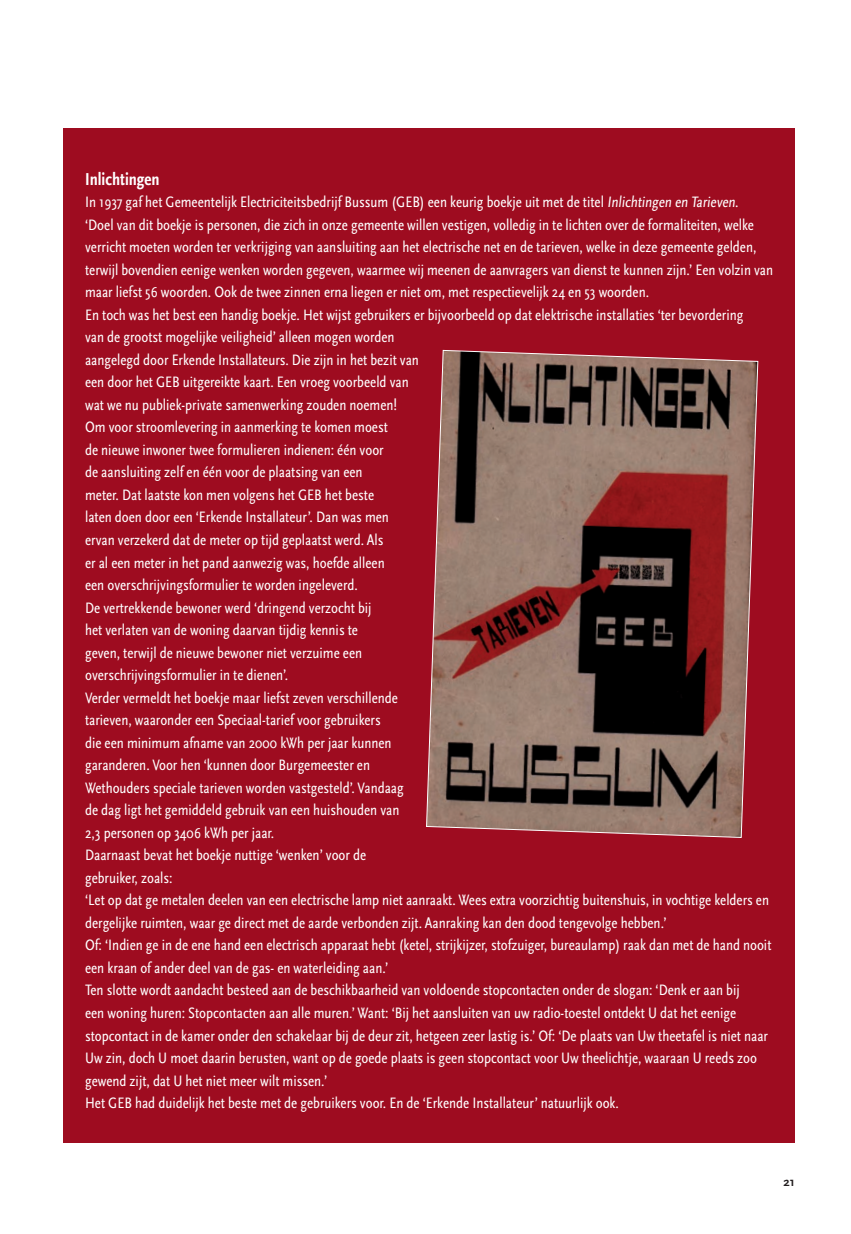
<style>
.page{position:relative;width:851px;height:1234px;background:#fff}
.page>*{position:absolute;margin:0;border:0;box-sizing:border-box;transform-origin:0 0}
.t1{font:700 condensed 18px "Scala Sans Pro";color:#fff}
.t2{font:condensed 15.75px/22.5px "Scala Sans Pro";color:#fff}
.t3{font:700 12.75px "Scala Sans Pro";color:#231f20}
</style>
<div class="page">
<div style="left:64px;top:128px;width:730px;height:1013px;background:#9e0c20"></div>
<svg style="left:426px;top:349px;width:332px;height:489px"></svg>
<p class="t1" style="left:85px;top:168px;width:76px">Inlichtingen</p>
<p class="t2" style="left:85px;top:191px;width:689px">In 1937 gaf het Gemeentelijk Electriciteitsbedrijf Bussum (GEB) een keurig boekje uit met de titel Inlichtingen en Tarieven.<br>‘Doel van dit boekje is personen, die zich in onze gemeente willen vestigen, volledig in te lichten over de formaliteiten, welke verricht moeten worden ter verkrijging van aansluiting aan het electrische net en de tarieven, welke in deze gemeente gelden, terwijl bovendien eenige wenken worden gegeven, waarmee wij meenen de aanvragers van dienst te kunnen zijn.’ Een volzin van maar liefst 56 woorden. Ook de twee zinnen erna liegen er niet om, met respectievelijk 24 en 53 woorden.<br>En toch was het best een handig boekje. Het wijst gebruikers er bijvoorbeeld op dat elektrische installaties ‘ter bevordering<br>van de grootst mogelijke veiligheid’ alleen mogen worden<br>aangelegd door Erkende Installateurs. Die zijn in het bezit van<br>een door het GEB uitgereikte kaart. Een vroeg voorbeeld van<br>wat we nu publiek-private samenwerking zouden noemen!<br>Om voor stroomlevering in aanmerking te komen moest<br>de nieuwe inwoner twee formulieren indienen: één voor<br>de aansluiting zelf en één voor de plaatsing van een<br>meter. Dat laatste kon men volgens het GEB het beste<br>laten doen door een ‘Erkende Installateur’. Dan was men<br>ervan verzekerd dat de meter op tijd geplaatst werd. Als<br>er al een meter in het pand aanwezig was, hoefde alleen<br>een overschrijvingsformulier te worden ingeleverd.<br>De vertrekkende bewoner werd ‘dringend verzocht bij<br>het verlaten van de woning daarvan tijdig kennis te<br>geven, terwijl de nieuwe bewoner niet verzuime een<br>overschrijvingsformulier in te dienen’.<br>Verder vermeldt het boekje maar liefst zeven verschillende<br>tarieven, waaronder een Speciaal-tarief voor gebruikers<br>die een minimum afname van 2000 kWh per jaar kunnen<br>garanderen. Voor hen ‘kunnen door Burgemeester en<br>Wethouders speciale tarieven worden vastgesteld’. Vandaag<br>de dag ligt het gemiddeld gebruik van een huishouden van<br>2,3 personen op 3406 kWh per jaar.<br>Daarnaast bevat het boekje nuttige ‘wenken’ voor de<br>gebruiker, zoals:<br>‘Let op dat ge metalen deelen van een electrische lamp niet aanraakt. Wees extra voorzichtig buitenshuis, in vochtige kelders en dergelijke ruimten, waar ge direct met de aarde verbonden zijt. Aanraking kan den dood tengevolge hebben.’<br>Of: ‘Indien ge in de ene hand een electrisch apparaat hebt (ketel, strijkijzer, stofzuiger, bureaulamp) raak dan met de hand nooit een kraan of ander deel van de gas- en waterleiding aan.’<br>Ten slotte wordt aandacht besteed aan de beschikbaarheid van voldoende stopcontacten onder de slogan: ‘Denk er aan bij<br>een woning huren: Stopcontacten aan alle muren.’ Want: ‘Bij het aansluiten van uw radio-toestel ontdekt U dat het eenige stopcontact in de kamer onder den schakelaar bij de deur zit, hetgeen zeer lastig is.’ Of: ‘De plaats van Uw theetafel is niet naar Uw zin, doch U moet daarin berusten, want op de goede plaats is geen stopcontact voor Uw theelichtje, waaraan U reeds zoo gewend zijt, dat U het niet meer wilt missen.’<br>Het GEB had duidelijk het beste met de gebruikers voor. En de ‘Erkende Installateur’ natuurlijk ook.</p>
<p class="t3" style="left:783px;top:1174px;width:13px">21</p>
</div>
